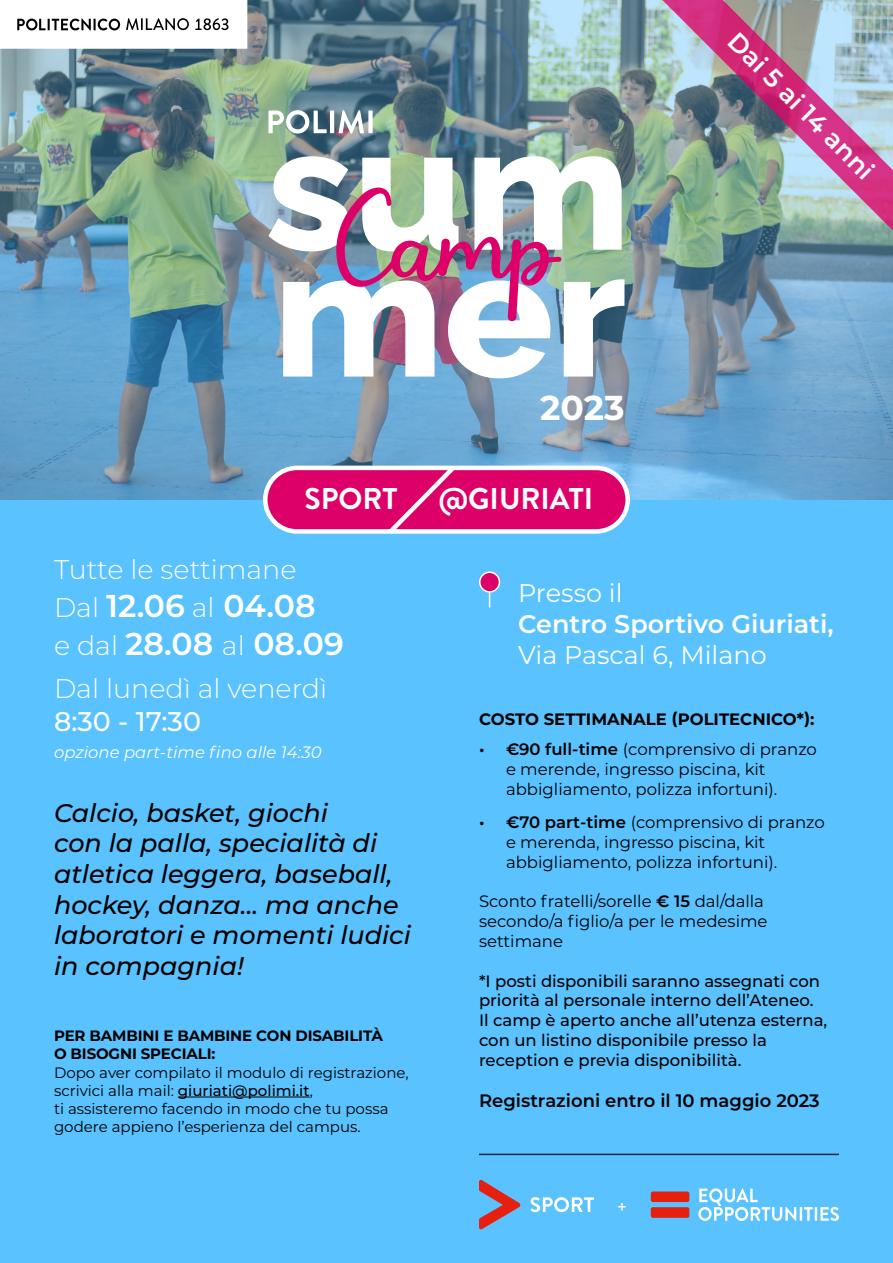
<style>
.page{position:relative;width:893px;height:1263px;background:#59c2ff}
.page>*{position:absolute;margin:0;border:0;box-sizing:border-box;transform-origin:0 0}
.t1{font:700 34.5px "Montserrat";color:#fff}
.t2{font:600 31.5px "Montserrat";color:#fff}
.t3{font:700 30px "Brandon Grotesque";color:#fff}
.t4{font:300 27px "Montserrat";color:#fff}
.t5{font:500 27px "Montserrat";color:#fff}
.t6{font:italic 500 25.5px/30.6px "Montserrat";color:#000}
.t7{font:600 25.5px "Montserrat";color:#fff}
.t8{font:25.5px "Montserrat";color:#fff}
.t9{font:600 18px "Montserrat";color:#000}
.t10{font:500 18px "Brandon Grotesque";color:#fff}
.t11{font:16.5px/19.8px "Montserrat";color:#000}
.t12{font:500 16.5px/19.8px "Montserrat";color:#000}
.t13{font:700 16.5px "Montserrat";color:#000}
.t14{font:italic 16.5px "Montserrat";color:#fff}
.t15{font:15px/18px "Montserrat";color:#000}
.t16{font:700 15px "Montserrat";letter-spacing:-.01em;color:#000}
.s1{font-weight:300;font-size:27px}
.s2{font-weight:500}
.s3{font-weight:600}
</style>
<div class="page">
<img style="left:0;top:0;width:893px;height:500px">
<svg style="left:479px;top:1180px;width:41px;height:50px"></svg>
<svg style="left:530px;top:1197px;width:64px;height:15px"></svg>
<div style="left:651px;top:1191px;width:38px;height:11px;background:#e61f0f;border-radius:2px"></div>
<div style="left:651px;top:1207px;width:38px;height:11px;background:#e61f0f;border-radius:2px"></div>
<svg style="left:698px;top:1188px;width:141px;height:33px"></svg>
<img style="left:523px;top:0;width:370px;height:297px">
<svg style="left:268px;top:110px;width:59px;height:24px"></svg>
<hr style="left:330px;top:111px;width:4px;height:22px;background:#fff">
<svg style="left:339px;top:110px;width:25px;height:24px"></svg>
<div style="left:368px;top:111px;width:5px;height:22px;background:#fff"></div>
<img style="left:268px;top:156px;width:356px;height:222px">
<hr style="left:178px;top:1096px;width:132px;height:1px;background:#000">
<svg style="left:489px;top:593px;width:1px;height:14px"></svg>
<div style="left:480px;top:572px;width:19px;height:20px;background:#de0069;border-radius:50%"></div>
<div style="left:479px;top:571px;width:21px;height:22px;border:2px solid #fff;border-radius:50%"></div>
<div style="left:0;top:0;width:247px;height:48px;background:#fff"></div>
<div style="left:0;top:0;width:247px;height:49px;border:2px solid #fff"></div>
<svg style="left:17px;top:19px;width:103px;height:11px"></svg>
<svg style="left:126px;top:18px;width:63px;height:12px"></svg>
<svg style="left:195px;top:18px;width:33px;height:12px"></svg>
<div style="left:265px;top:468px;width:363px;height:63px;background:#de0069;border-radius:32px"></div>
<div style="left:263px;top:466px;width:367px;height:68px;border:4px solid #fff;border-radius:32px"></div>
<svg style="left:384px;top:461px;width:76px;height:73px"></svg>
<hr style="left:479px;top:1154px;width:360px;height:1px;background:#000">
<p class="t1" style="left:540px;top:383px;width:86px">2023</p>
<p class="t3" style="left:304px;top:478px;width:95px">SPORT</p>
<p class="t3" style="left:439px;top:478px;width:156px">@GIURIATI</p>
<p class="t7" style="left:745px;top:24px;width:196px;rotate:45deg">Dai 5 ai 14 anni</p>
<p class="t4" style="left:54px;top:551px;width:244px">Tutte le settimane</p>
<p class="t2" style="left:54px;top:584px;width:263px"><span class="s1">Dal</span> 12.06 <span class="s1">al</span> 04.08</p>
<p class="t2" style="left:54px;top:621px;width:291px"><span class="s1">e dal</span> 28.08 <span class="s1">al</span> 08.09</p>
<p class="t4" style="left:54px;top:670px;width:275px">Dal lunedì al venerdì</p>
<p class="t5" style="left:54px;top:702px;width:149px">8:30 - 17:30</p>
<p class="t14" style="left:54px;top:740px;width:269px">opzione part-time fino alle 14:30</p>
<p class="t6" style="left:54px;top:796px;width:358px">Calcio, basket, giochi<br>con la palla, specialità di atletica leggera, baseball, hockey, danza... ma anche laboratori e momenti ludici in compagnia!</p>
<p class="t16" style="left:54px;top:1025px;width:331px">PER BAMBINI E BAMBINE CON DISABILITÀ</p>
<p class="t16" style="left:54px;top:1043px;width:163px">O BISOGNI SPECIALI:</p>
<p class="t15" style="left:54px;top:1063px;width:356px">Dopo aver compilato il modulo di registrazione, scrivici alla mail: <span class="s2">giuriati@polimi.it</span>,</p>
<p class="t15" style="left:54px;top:1099px;width:336px">ti assisteremo facendo in modo che tu possa godere appieno l’esperienza del campus.</p>
<p class="t8" style="left:518px;top:576px;width:106px">Presso il</p>
<p class="t7" style="left:518px;top:606px;width:317px">Centro Sportivo Giuriati,</p>
<p class="t8" style="left:518px;top:637px;width:250px">Via Pascal 6, Milano</p>
<p class="t13" style="left:479px;top:708px;width:337px">COSTO SETTIMANALE (POLITECNICO*):</p>
<p class="t11" style="left:506px;top:739px;width:312px;text-indent:-27px"><span class="s3">• €90 full-time</span> (comprensivo di pranzo e merende, ingresso piscina, kit abbigliamento, polizza infortuni).</p>
<p class="t11" style="left:506px;top:812px;width:320px;text-indent:-27px"><span class="s3">• €70 part-time</span> (comprensivo di pranzo e merenda, ingresso piscina, kit abbigliamento, polizza infortuni).</p>
<p class="t11" style="left:479px;top:891px;width:290px">Sconto fratelli/sorelle <span class="s3">€ 15</span> dal/dalla secondo/a figlio/a per le medesime settimane</p>
<p class="t12" style="left:479px;top:970px;width:350px">*I posti disponibili saranno assegnati con priorità al personale interno dell’Ateneo.<br>Il camp è aperto anche all’utenza esterna, con un listino disponibile presso la reception e previa disponibilità.</p>
<p class="t9" style="left:479px;top:1088px;width:342px">Registrazioni entro il 10 maggio 2023</p>
<p class="t10" style="left:617px;top:1195px;width:12px">+</p>
</div>
